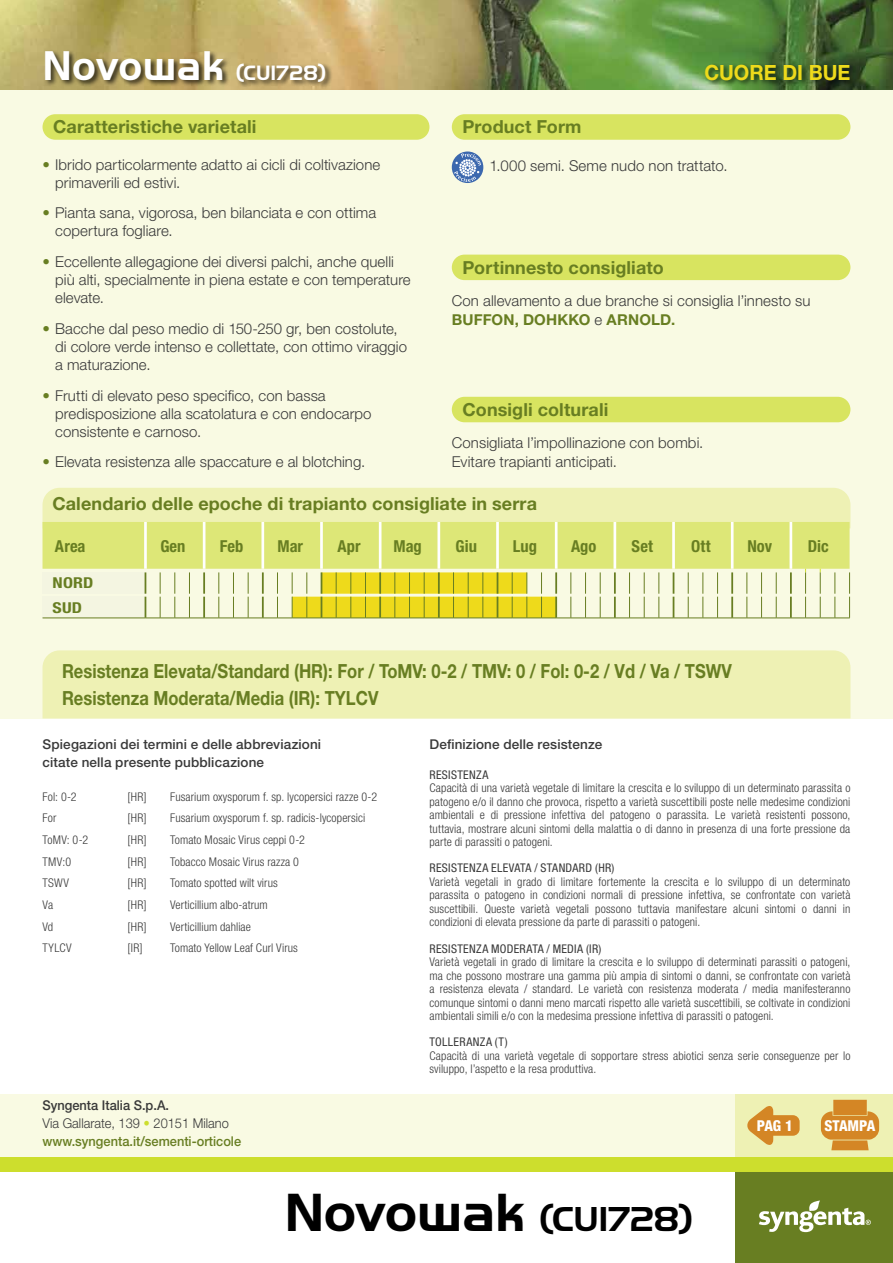
<style>
.page{position:relative;width:893px;height:1263px;background:#fff}
.page>*{position:absolute;margin:0;border:0;box-sizing:border-box;transform-origin:0 0}
.t1{font:30px "Syngenta Handel Gothic Latin";letter-spacing:-.015em;color:#000}
.t2{font:700 21px "Helvetica Neue LT Std";color:#eeda1b;scale:.95 1}
.t3{font:700 19.5px/27px "Helvetica Neue LT Std";color:#687e22;scale:.85 1}
.t4{font:700 18px "Helvetica Neue LT Std";letter-spacing:.005em;color:#687e22}
.t5{font:18px "Syngenta Handel Gothic Latin";letter-spacing:.005em;color:#fff;scale:.95 1}
.t6{font:700 condensed 16.5px "Helvetica Neue LT Std";letter-spacing:.005em;color:#687e22}
.t7{font:300 15px/18px "Helvetica Neue LT Std";letter-spacing:.005em;color:#393939}
.t8{font:800 condensed 15px "Helvetica Neue LT Std";letter-spacing:-.02em;color:#fff}
.t9{font:700 condensed 15px "Helvetica Neue LT Std";letter-spacing:.01em;color:#687e22;scale:1.19 1}
.t10{font:500 13.5px/18px "Helvetica Neue LT Std";letter-spacing:.01em;color:#393939}
.t11{font:500 13.5px/18px "Helvetica Neue LT Std";color:#687e22;scale:.95 1}
.t12{font:300 condensed 12px/13.5px "Helvetica Neue LT Std";letter-spacing:.01em;color:#393939;text-align:justify}
.t13{font:condensed 12px "Helvetica Neue LT Std";letter-spacing:.025em;color:#393939}
.s1{font-size:36px}
.s2{color:#687e22}
.s3{font-weight:700;color:#687e22}
.s4{color:#393939}
.s5{font-weight:300;color:#393939}
.s6{font-weight:300;color:#cdde2d}
.s7{font-size:46.5px}
</style>
<div class="page">
<div style="left:0;top:1094px;width:736px;height:67px;background:#f9fae3"></div>
<div style="left:736px;top:1094px;width:157px;height:67px;background:#eef1b4"></div>
<div style="left:764px;top:1115px;width:36px;height:21px;background:#d48625;border-radius:7px"></div>
<svg style="left:747px;top:1106px;width:26px;height:39px"></svg>
<svg style="left:821px;top:1100px;width:58px;height:50px"></svg>
<div style="left:0;top:63px;width:893px;height:655px;background:#f9fae3"></div>
<div style="left:736px;top:1165px;width:157px;height:98px;background:#687e22"></div>
<div style="left:0;top:1157px;width:893px;height:14px;background:#cdde2d"></div>
<svg style="left:759px;top:1200px;width:112px;height:32px"></svg>
<div style="left:43px;top:114px;width:386px;height:26px;background:#d8e460;border-radius:13px"></div>
<div style="left:452px;top:255px;width:398px;height:25px;background:#d8e460;border-radius:13px"></div>
<div style="left:452px;top:397px;width:398px;height:25px;background:#d8e460;border-radius:13px"></div>
<div style="left:452px;top:114px;width:398px;height:26px;background:#d8e460;border-radius:13px"></div>
<svg style="left:452px;top:151px;width:31px;height:32px"></svg>
<svg style="left:454px;top:153px;width:27px;height:29px"></svg>
<div style="left:43px;top:650px;width:807px;height:68px;background:#eef1b4"></div>
<img style="left:0;top:0;width:893px;height:89px">
<div style="left:44px;top:50px;width:289px;height:39px;background:#000;opacity:.7"></div>
<div style="left:703px;top:62px;width:153px;height:25px;background:#000;opacity:.7"></div>
<svg style="left:43px;top:488px;width:807px;height:131px"></svg>
<h3 class="t5" style="left:43px;top:59px;width:300px"><span class="s1">Novowak</span> (CU1728)</h3>
<h3 class="t4" style="left:53px;top:116px;width:205px">Caratteristiche varietali</h3>
<p class="t7" style="left:55px;top:155px;width:326px;text-indent:-13px"><span class="s2">•</span> Ibrido particolarmente adatto ai cicli di coltivazione primaverili ed estivi.</p>
<p class="t7" style="left:55px;top:204px;width:322px;text-indent:-13px"><span class="s2">•</span> Pianta sana, vigorosa, ben bilanciata e con ottima copertura fogliare.</p>
<p class="t7" style="left:55px;top:252px;width:357px;text-indent:-13px"><span class="s2">•</span> Eccellente allegagione dei diversi palchi, anche quelli più alti, specialmente in piena estate e con temperature elevate.</p>
<p class="t7" style="left:55px;top:319px;width:353px;text-indent:-13px"><span class="s2">•</span> Bacche dal peso medio di 150-250 gr, ben costolute, di colore verde intenso e collettate, con ottimo viraggio a maturazione.</p>
<p class="t7" style="left:55px;top:386px;width:318px;text-indent:-13px"><span class="s2">•</span> Frutti di elevato peso specifico, con bassa predisposizione alla scatolatura e con endocarpo consistente e carnoso.</p>
<p class="t7" style="left:42px;top:453px;width:324px"><span class="s2">•</span> Elevata resistenza alle spaccature e al blotching.</p>
<h2 class="t2" style="left:704px;top:59px;width:155px">CUORE DI BUE</h2>
<h3 class="t4" style="left:463px;top:116px;width:120px">Product Form</h3>
<p class="t7" style="left:489px;top:156px;width:240px">1.000 semi. Seme nudo non trattato.</p>
<h3 class="t4" style="left:463px;top:256px;width:203px">Portinnesto consigliato</h3>
<p class="t7" style="left:452px;top:290px;width:360px;line-height:19.5px">Con allevamento a due branche si consiglia l’innesto su<br><span class="s3">BUFFON, DOHKKO</span> e <span class="s3">ARNOLD.</span></p>
<h3 class="t4" style="left:463px;top:398px;width:147px">Consigli colturali</h3>
<p class="t7" style="left:452px;top:432px;width:253px;line-height:19.5px">Consigliata l’impollinazione con bombi.<br>Evitare trapianti anticipati.</p>
<h3 class="t4" style="left:53px;top:492px;width:486px">Calendario delle epoche di trapianto consigliate in serra</h3>
<h3 class="t6" style="left:55px;top:536px;width:32px">Area</h3>
<h3 class="t6" style="left:160px;top:536px;width:27px">Gen</h3>
<h3 class="t6" style="left:220px;top:536px;width:25px">Feb</h3>
<h3 class="t6" style="left:277px;top:536px;width:27px">Mar</h3>
<h3 class="t6" style="left:337px;top:536px;width:25px">Apr</h3>
<h3 class="t6" style="left:393px;top:536px;width:30px">Mag</h3>
<h3 class="t6" style="left:456px;top:536px;width:23px">Giu</h3>
<h3 class="t6" style="left:513px;top:536px;width:26px">Lug</h3>
<h3 class="t6" style="left:571px;top:536px;width:27px">Ago</h3>
<h3 class="t6" style="left:632px;top:536px;width:23px">Set</h3>
<h3 class="t6" style="left:691px;top:536px;width:21px">Ott</h3>
<h3 class="t6" style="left:747px;top:536px;width:26px">Nov</h3>
<h3 class="t6" style="left:808px;top:536px;width:23px">Dic</h3>
<p class="t9" style="left:53px;top:574px;width:36px">NORD</p>
<p class="t9" style="left:53px;top:598px;width:26px">SUD</p>
<h3 class="t3" style="left:62px;top:657px;width:790px">Resistenza Elevata/Standard (HR): For / ToMV: 0-2 / TMV: 0 / Fol: 0-2 / Vd / Va / TSWV<br>Resistenza Moderata/Media (IR): TYLCV</h3>
<p class="t10" style="left:43px;top:734px;width:280px">Spiegazioni dei termini e delle abbreviazioni citate nella presente pubblicazione</p>
<p class="t12" style="left:43px;top:790px;width:36px">Fol: 0-2</p>
<p class="t12" style="left:128px;top:790px;width:21px">[HR]</p>
<p class="t12" style="left:170px;top:790px;width:209px">Fusarium oxysporum f. sp. lycopersici razze 0-2</p>
<p class="t12" style="left:43px;top:811px;width:15px">For</p>
<p class="t12" style="left:128px;top:811px;width:21px">[HR]</p>
<p class="t12" style="left:170px;top:811px;width:197px">Fusarium oxysporum f. sp. radicis-lycopersici</p>
<p class="t12" style="left:43px;top:833px;width:47px">ToMV: 0-2</p>
<p class="t12" style="left:128px;top:833px;width:21px">[HR]</p>
<p class="t12" style="left:170px;top:833px;width:136px">Tomato Mosaic Virus ceppi 0-2</p>
<p class="t12" style="left:43px;top:854px;width:30px">TMV:0</p>
<p class="t12" style="left:128px;top:854px;width:21px">[HR]</p>
<p class="t12" style="left:170px;top:854px;width:130px">Tobacco Mosaic Virus razza 0</p>
<p class="t12" style="left:43px;top:876px;width:28px">TSWV</p>
<p class="t12" style="left:128px;top:876px;width:21px">[HR]</p>
<p class="t12" style="left:170px;top:876px;width:109px">Tomato spotted wilt virus</p>
<p class="t12" style="left:43px;top:898px;width:12px">Va</p>
<p class="t12" style="left:128px;top:898px;width:21px">[HR]</p>
<p class="t12" style="left:170px;top:898px;width:99px">Verticillium albo-atrum</p>
<p class="t12" style="left:43px;top:919px;width:12px">Vd</p>
<p class="t12" style="left:128px;top:919px;width:21px">[HR]</p>
<p class="t12" style="left:170px;top:919px;width:82px">Verticillium dahliae</p>
<p class="t12" style="left:43px;top:941px;width:31px">TYLCV</p>
<p class="t12" style="left:128px;top:941px;width:17px">[IR]</p>
<p class="t12" style="left:170px;top:941px;width:129px">Tomato Yellow Leaf Curl Virus</p>
<p class="t10" style="left:429px;top:734px;width:174px">Definizione delle resistenze</p>
<p class="t13" style="left:429px;top:767px;width:60px">RESISTENZA</p>
<p class="t12" style="left:429px;top:781px;width:422px">Capacità di una varietà vegetale di limitare la crescita e lo sviluppo di un determinato parassita o patogeno e/o il danno che provoca, rispetto a varietà suscettibili poste nelle medesime condizioni ambientali e di pressione infettiva del patogeno o parassita. Le varietà resistenti possono, tuttavia, mostrare alcuni sintomi della malattia o di danno in presenza di una forte pressione da parte di parassiti o patogeni.</p>
<p class="t13" style="left:429px;top:861px;width:186px">RESISTENZA ELEVATA / STANDARD (HR)</p>
<p class="t12" style="left:429px;top:875px;width:422px">Varietà vegetali in grado di limitare fortemente la crescita e lo sviluppo di un determinato parassita o patogeno in condizioni normali di pressione infettiva, se confrontate con varietà suscettibili. Queste varietà vegetali possono tuttavia manifestare alcuni sintomi o danni in condizioni di elevata pressione da parte di parassiti o patogeni.</p>
<p class="t13" style="left:429px;top:941px;width:173px">RESISTENZA MODERATA / MEDIA (IR)</p>
<p class="t12" style="left:429px;top:955px;width:423px">Varietà vegetali in grado di limitare la crescita e lo sviluppo di determinati parassiti o patogeni, ma che possono mostrare una gamma più ampia di sintomi o danni, se confrontate con varietà a resistenza elevata / standard. Le varietà con resistenza moderata / media manifesteranno comunque sintomi o danni meno marcati rispetto alle varietà suscettibili, se coltivate in condizioni ambientali simili e/o con la medesima pressione infettiva di parassiti o patogeni.</p>
<p class="t13" style="left:429px;top:1035px;width:80px">TOLLERANZA (T)</p>
<p class="t12" style="left:429px;top:1049px;width:422px">Capacità di una varietà vegetale di sopportare stress abiotici senza serie conseguenze per lo sviluppo, l’aspetto e la resa produttiva.</p>
<p class="t11" style="left:43px;top:1096px;width:211px"><span class="s4">Syngenta Italia S.p.A.<br></span><span class="s5">Via Gallarate, 139</span> <span class="s6">•</span> <span class="s5">20151 Milano </span>www.syngenta.it/sementi-orticole</p>
<h1 class="t1" style="left:284px;top:1197px;width:410px"><span class="s7">Novowak</span> (CU1728)</h1>
<p class="t8" style="left:757px;top:1116px;width:37px">PAG 1</p>
<p class="t8" style="left:825px;top:1116px;width:52px">STAMPA</p>
</div>
